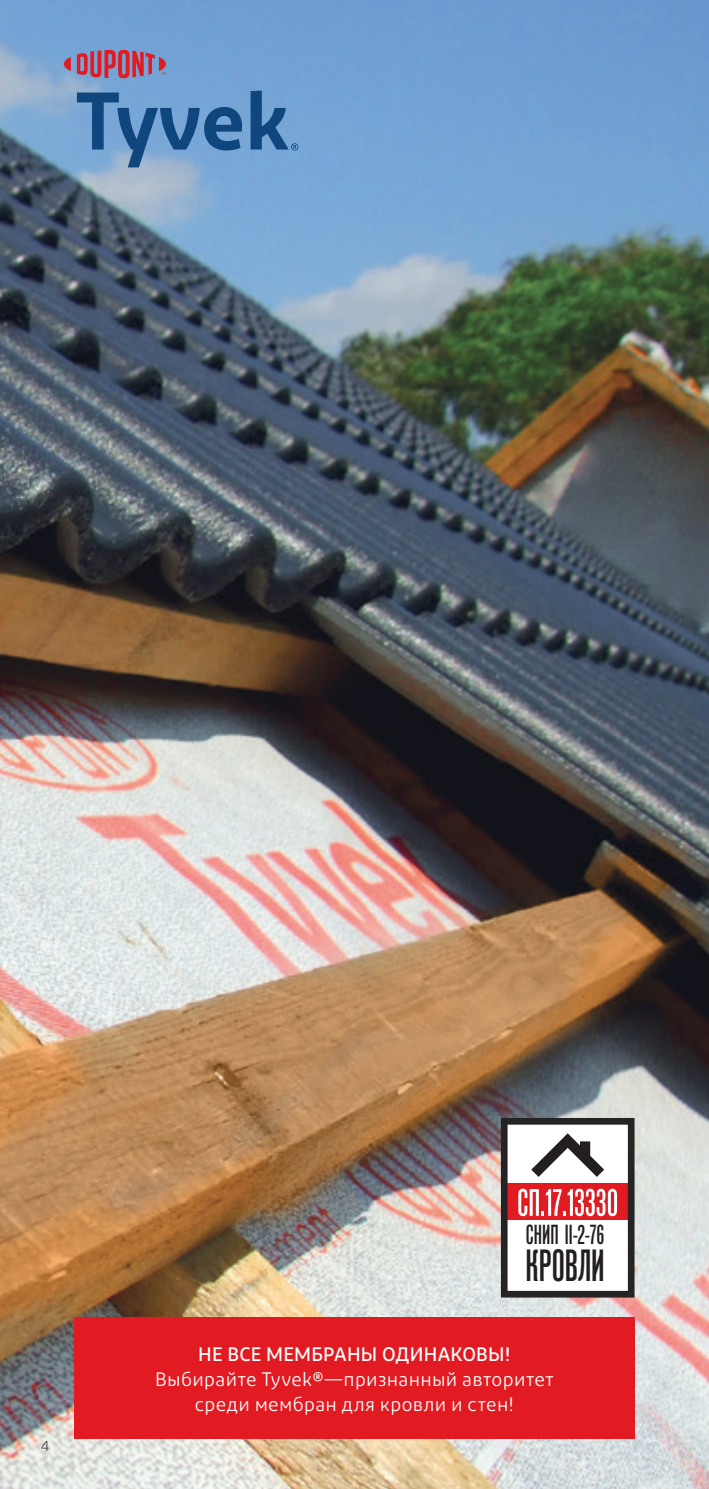
<style>
.page{position:relative;width:709px;height:1489px;background:#fff}
.page>*{position:absolute;margin:0;border:0;box-sizing:border-box;transform-origin:0 0}
.t1{font:45px "Reforma Grotesk Medium C";color:#231f20}
.t2{font:27.5px "Reforma Grotesk Medium C";color:#231f20}
.t3{font:19.5px/25px "Diodrum Cyrillic";letter-spacing:.02em;color:#fff;text-align:center}
.t4{font:300 15px "Diodrum Cyrillic";color:#231f20}
.s1{font-weight:500}
.s2{font-weight:600}
</style>
<div class="page">
<img style="left:0;top:0;width:709px;height:1488px">
<svg style="left:64px;top:57px;width:7px;height:14px"></svg>
<svg style="left:77px;top:50px;width:89px;height:28px;background:#a8617f"></svg>
<svg style="left:77px;top:92px;width:165px;height:75px;background:#5888b9"></svg>
<svg style="left:250px;top:91px;width:48px;height:59px;background:#497cb0"></svg>
<svg style="left:501px;top:1117px;width:133px;height:180px"></svg>
<div style="left:74px;top:1317px;width:560px;height:122px;background:#e21a21"></div>
<p class="t4" style="left:41px;top:1436px;width:10px">4</p>
<h2 class="t2" style="left:525px;top:1219px;width:80px">СНИП II-2-76</h2>
<h1 class="t1" style="left:525px;top:1242px;width:81px">КРОВЛИ</h1>
<p class="t3" style="left:155px;top:1340px;width:400px"><span class="s1">НЕ ВСЕ МЕМБРАНЫ ОДИНАКОВЫ!<br></span>Выбирайте Tyvek<span class="s2">®</span>—признанный авторитет среди мембран для кровли и стен!</p>
</div>
